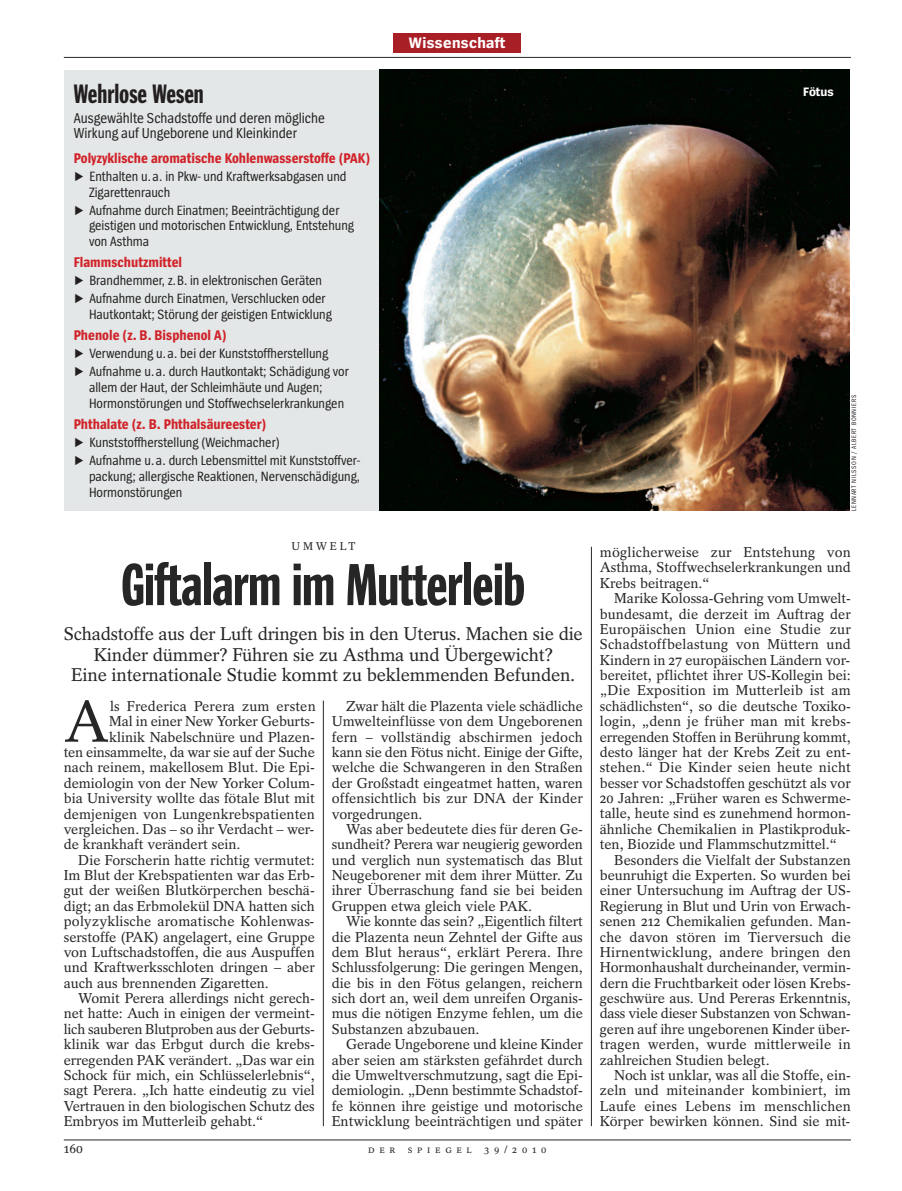
<style>
.page{position:relative;width:902px;height:1191px;background:#fff}
.page>*{position:absolute;margin:0;border:0;box-sizing:border-box;transform-origin:0 0}
.t1{font:60px "Spiegel Headline";letter-spacing:-.01em;color:#272627}
.t2{font:58.35px "Spiegel Serif";color:#272627}
.t3{font:27px "Spiegel Headline";color:#231f20}
.t4{font:18.3px/20.2px "Spiegel Serif";letter-spacing:-.01em;color:#272627;text-align:center}
.t5{font:700 15.75px "Spiegel Sans";letter-spacing:.02em;color:#fff}
.t6{font:15px/15px "Spiegel Sans Cd";color:#231f20}
.t7{font:700 14.7px "Spiegel Sans Cd";color:#d1232a}
.t8{font:14.25px/15.3px "Spiegel Serif";color:#272627;text-align:justify}
.t9{font:14.25px "Spiegel Serif";letter-spacing:-.02em;color:#272627}
.t10{font:14.1px/15.8px "Spiegel Sans Cd";color:#231f20}
.t11{font:13.5px "Spiegel Serif";color:#272627}
.t12{font:700 12.75px "Spiegel Sans";color:#fff}
.t13{font:11.25px "Spiegel Serif";letter-spacing:.25em;color:#272627}
.t14{font:10.5px "Spiegel Serif";letter-spacing:.45em;color:#272627}
.t15{font:6.75px "Spiegel Sans Cd";letter-spacing:.1em;color:#231f20}
</style>
<div class="page">
<div style="left:393px;top:34px;width:128px;height:19px;background:#a91f26"></div>
<hr style="left:323px;top:700px;width:1px;height:426px;background:#272627">
<hr style="left:591px;top:547px;width:1px;height:579px;background:#272627">
<hr style="left:64px;top:1139px;width:786px;height:1px;background:#272627">
<hr style="left:64px;top:57px;width:786px;height:1px;background:#272627">
<div style="left:64px;top:70px;width:315px;height:441px;background:#e3e7e7"></div>
<img style="left:379px;top:70px;width:470px;height:441px">
<h3 class="t3" style="left:74px;top:84px;width:131px">Wehrlose Wesen</h3>
<p class="t6" style="left:74px;top:111px;width:252px">Ausgewählte Schadstoffe und deren mögliche<br>Wirkung auf Ungeborene und Kleinkinder</p>
<p class="t7" style="left:74px;top:153px;width:298px">Polyzyklische aromatische Kohlenwasserstoffe (PAK)</p>
<p class="t10" style="left:89px;top:169px;width:259px;text-indent:-15px">‣ Enthalten u.a. in Pkw- und Kraftwerksabgasen und<br>Zigarettenrauch</p>
<p class="t10" style="left:89px;top:203px;width:266px;text-indent:-15px">‣ Aufnahme durch Einatmen; Beeinträchtigung der geistigen und motorischen Entwicklung, Entstehung von Asthma</p>
<p class="t7" style="left:74px;top:257px;width:110px">Flammschutzmittel</p>
<p class="t10" style="left:74px;top:273px;width:253px;line-height:18px">‣ Brandhemmer, z.B. in elektronischen Geräten ‣ Aufnahme durch Einatmen, Verschlucken oder</p>
<p class="t10" style="left:89px;top:308px;width:244px">Hautkontakt; Störung der geistigen Entwicklung</p>
<p class="t7" style="left:74px;top:330px;width:154px">Phenole (z. B. Bisphenol A)</p>
<p class="t10" style="left:74px;top:346px;width:276px;line-height:18px">‣ Verwendung u.a. bei der Kunststoffherstellung<br>‣ Aufnahme u.a. durch Hautkontakt; Schädigung vor</p>
<p class="t10" style="left:89px;top:381px;width:257px">allem der Haut, der Schleimhäute und Augen;<br>Hormonstörungen und Stoffwechselerkrankungen</p>
<p class="t7" style="left:74px;top:419px;width:194px">Phthalate (z. B. Phthalsäureester)</p>
<p class="t10" style="left:74px;top:434px;width:287px;line-height:18px">‣ Kunststoffherstellung (Weichmacher)<br>‣ Aufnahme u.a. durch Lebensmittel mit Kunststoffver-</p>
<p class="t10" style="left:89px;top:469px;width:273px">packung; allergische Reaktionen, Nervenschädigung,<br>Hormonstörungen</p>
<p class="t5" style="left:409px;top:37px;width:98px">Wissenschaft</p>
<p class="t13" style="left:291px;top:542px;width:65px">UMWELT</p>
<h1 class="t1" style="left:121px;top:562px;width:406px">Giftalarm im Mutterleib</h1>
<p class="t4" style="left:64px;top:626px;width:520px">Schadstoffe aus der Luft dringen bis in den Uterus. Machen sie die<br>Kinder dümmer? Führen sie zu Asthma und Übergewicht?<br>Eine internationale Studie kommt zu beklemmenden Befunden.</p>
<h2 class="t2" style="left:64px;top:701px;width:47px">A</h2>
<p class="t8" style="left:110px;top:700px;width:207px">ls Frederica Perera zum ersten</p>
<p class="t8" style="left:109px;top:715px;width:207px">Mal in einer New Yorker Geburts-</p>
<p class="t8" style="left:109px;top:730px;width:207px">klinik Nabelschnüre und Plazen-</p>
<p class="t8" style="left:64px;top:746px;width:252px">ten einsammelte, da war sie auf der Suche</p>
<p class="t8" style="left:64px;top:761px;width:252px">nach reinem, makellosem Blut. Die Epi-</p>
<p class="t8" style="left:64px;top:776px;width:252px">demiologin von der New Yorker Colum-</p>
<p class="t8" style="left:64px;top:792px;width:252px">bia University wollte das fötale Blut mit</p>
<p class="t8" style="left:64px;top:807px;width:252px">demjenigen von Lungenkrebspatienten</p>
<p class="t8" style="left:64px;top:823px;width:252px">vergleichen. Das – so ihr Verdacht – wer-</p>
<p class="t8" style="left:64px;top:838px;width:178px">de krankhaft verändert sein.</p>
<p class="t8" style="left:78px;top:853px;width:238px">Die Forscherin hatte richtig vermutet:</p>
<p class="t8" style="left:64px;top:869px;width:252px">Im Blut der Krebspatienten war das Erb-</p>
<p class="t8" style="left:64px;top:884px;width:252px">gut der weißen Blutkörperchen beschä-</p>
<p class="t8" style="left:64px;top:899px;width:252px">digt; an das Erbmolekül DNA hatten sich</p>
<p class="t8" style="left:64px;top:915px;width:252px">polyzyklische aromatische Kohlenwas-</p>
<p class="t8" style="left:64px;top:930px;width:252px">serstoffe (PAK) angelagert, eine Gruppe</p>
<p class="t8" style="left:64px;top:946px;width:252px">von Luftschadstoffen, die aus Auspuffen</p>
<p class="t8" style="left:64px;top:961px;width:252px">und Kraftwerksschloten dringen – aber</p>
<p class="t8" style="left:64px;top:976px;width:206px">auch aus brennenden Zigaretten.</p>
<p class="t8" style="left:78px;top:992px;width:238px">Womit Perera allerdings nicht gerech-</p>
<p class="t8" style="left:64px;top:1007px;width:252px">net hatte: Auch in einigen der vermeint-</p>
<p class="t9" style="left:64px;top:1024px;width:252px">lich sauberen Blutproben aus der Geburts-</p>
<p class="t8" style="left:64px;top:1038px;width:252px">klinik war das Erbgut durch die krebs-</p>
<p class="t8" style="left:64px;top:1053px;width:252px">erregenden PAK verändert. „Das war ein</p>
<p class="t8" style="left:64px;top:1069px;width:252px">Schock für mich, ein Schlüsselerlebnis“,</p>
<p class="t8" style="left:64px;top:1084px;width:252px">sagt Perera. „Ich hatte eindeutig zu viel</p>
<p class="t8" style="left:64px;top:1099px;width:252px">Vertrauen in den biologischen Schutz des</p>
<p class="t8" style="left:64px;top:1115px;width:201px">Embryos im Mutterleib gehabt.“</p>
<p class="t8" style="left:332px;top:700px;width:252px;text-indent:14px">Zwar hält die Plazenta viele schädliche Umwelteinflüsse von dem Ungeborenen fern – vollständig abschirmen jedoch kann sie den Fötus nicht. Einige der Gifte, welche die Schwangeren in den Straßen der Großstadt eingeatmet hatten, waren offensichtlich bis zur DNA der Kinder vorgedrungen.</p>
<p class="t8" style="left:332px;top:823px;width:252px;text-indent:14px">Was aber bedeutete dies für deren Ge&shy;sundheit? Perera war neugierig geworden und verglich nun systematisch das Blut Neugeborener mit dem ihrer Mütter. Zu ihrer Überraschung fand sie bei beiden Gruppen etwa gleich viele PAK.</p>
<p class="t8" style="left:332px;top:915px;width:252px;text-indent:14px">Wie konnte das sein? „Eigentlich filtert die Plazenta neun Zehntel der Gifte aus dem Blut heraus“, erklärt Perera. Ihre Schlussfolgerung: Die geringen Mengen, die bis in den Fötus gelangen, reichern sich dort an, weil dem unreifen Organis&shy;mus die nötigen Enzyme fehlen, um die Substanzen abzubauen.</p>
<p class="t8" style="left:332px;top:1038px;width:252px;text-indent:14px">Gerade Ungeborene und kleine Kinder aber seien am stärksten gefährdet durch die Umweltverschmutzung, sagt die Epi&shy;demiologin. „Denn bestimmte Schadstof&shy;fe können ihre geistige und motorische Entwicklung beeinträchtigen und später</p>
<p class="t11" style="left:64px;top:1143px;width:21px">160</p>
<p class="t14" style="left:368px;top:1145px;width:179px">DER SPIEGEL 39/2010</p>
<p class="t12" style="left:803px;top:87px;width:32px">Fötus</p>
<p class="t15" style="left:851px;top:511px;width:117px;rotate:-90deg">LENNART NILSSON / ALBERT BONNIERS</p>
<p class="t8" style="left:599px;top:546px;width:252px">möglicherweise zur Entstehung von Asthma, Stoffwechselerkrankungen und Krebs beitragen.“</p>
<p class="t8" style="left:614px;top:592px;width:238px">Marike Kolossa-Gehring vom Umwelt-</p>
<p class="t8" style="left:599px;top:607px;width:252px">bundesamt, die derzeit im Auftrag der</p>
<p class="t8" style="left:599px;top:623px;width:252px">Europäischen Union eine Studie zur</p>
<p class="t8" style="left:599px;top:638px;width:252px">Schadstoffbelastung von Müttern und</p>
<p class="t8" style="left:599px;top:653px;width:252px">Kindern in 27 europäischen Ländern vor-</p>
<p class="t8" style="left:599px;top:669px;width:252px">bereitet, pflichtet ihrer US-Kollegin bei:</p>
<p class="t8" style="left:599px;top:684px;width:252px">„Die Exposition im Mutterleib ist am</p>
<p class="t8" style="left:599px;top:700px;width:252px">schädlichsten“, so die deutsche Toxiko-</p>
<p class="t8" style="left:599px;top:715px;width:252px">login, „denn je früher man mit krebs-</p>
<p class="t8" style="left:599px;top:730px;width:252px">erregenden Stoffen in Berührung kommt,</p>
<p class="t8" style="left:599px;top:746px;width:252px">desto länger hat der Krebs Zeit zu ent-</p>
<p class="t8" style="left:599px;top:761px;width:252px">stehen.“ Die Kinder seien heute nicht</p>
<p class="t8" style="left:599px;top:776px;width:252px">besser vor Schadstoffen geschützt als vor</p>
<p class="t8" style="left:599px;top:792px;width:252px">20 Jahren: „Früher waren es Schwerme-</p>
<p class="t8" style="left:599px;top:807px;width:252px">talle, heute sind es zunehmend hormon-</p>
<p class="t8" style="left:599px;top:823px;width:252px">ähnliche Chemikalien in Plastikproduk-</p>
<p class="t8" style="left:599px;top:838px;width:239px">ten, Biozide und Flammschutzmittel.“</p>
<p class="t8" style="left:614px;top:853px;width:238px">Besonders die Vielfalt der Substanzen</p>
<p class="t8" style="left:599px;top:869px;width:252px">beunruhigt die Experten. So wurden bei</p>
<p class="t8" style="left:599px;top:884px;width:252px">einer Untersuchung im Auftrag der US-</p>
<p class="t8" style="left:599px;top:899px;width:252px">Regierung in Blut und Urin von Erwach-</p>
<p class="t8" style="left:599px;top:915px;width:252px">senen 212 Chemikalien gefunden. Man-</p>
<p class="t8" style="left:599px;top:930px;width:252px">che davon stören im Tierversuch die</p>
<p class="t8" style="left:599px;top:946px;width:252px">Hirnentwicklung, andere bringen den</p>
<p class="t8" style="left:599px;top:961px;width:252px">Hormonhaushalt durcheinander, vermin-</p>
<p class="t8" style="left:599px;top:976px;width:252px">dern die Fruchtbarkeit oder lösen Krebs-</p>
<p class="t8" style="left:599px;top:992px;width:252px">geschwüre aus. Und Pereras Erkenntnis,</p>
<p class="t8" style="left:599px;top:1007px;width:252px">dass viele dieser Substanzen von Schwan-</p>
<p class="t8" style="left:599px;top:1022px;width:252px">geren auf ihre ungeborenen Kinder über-</p>
<p class="t8" style="left:599px;top:1038px;width:252px">tragen werden, wurde mittlerweile in</p>
<p class="t8" style="left:599px;top:1053px;width:171px">zahlreichen Studien belegt.</p>
<p class="t8" style="left:614px;top:1069px;width:238px">Noch ist unklar, was all die Stoffe, ein-</p>
<p class="t8" style="left:599px;top:1084px;width:252px">zeln und miteinander kombiniert, im</p>
<p class="t8" style="left:599px;top:1099px;width:252px">Laufe eines Lebens im menschlichen</p>
<p class="t8" style="left:599px;top:1115px;width:252px">Körper bewirken können. Sind sie mit-</p>
</div>
